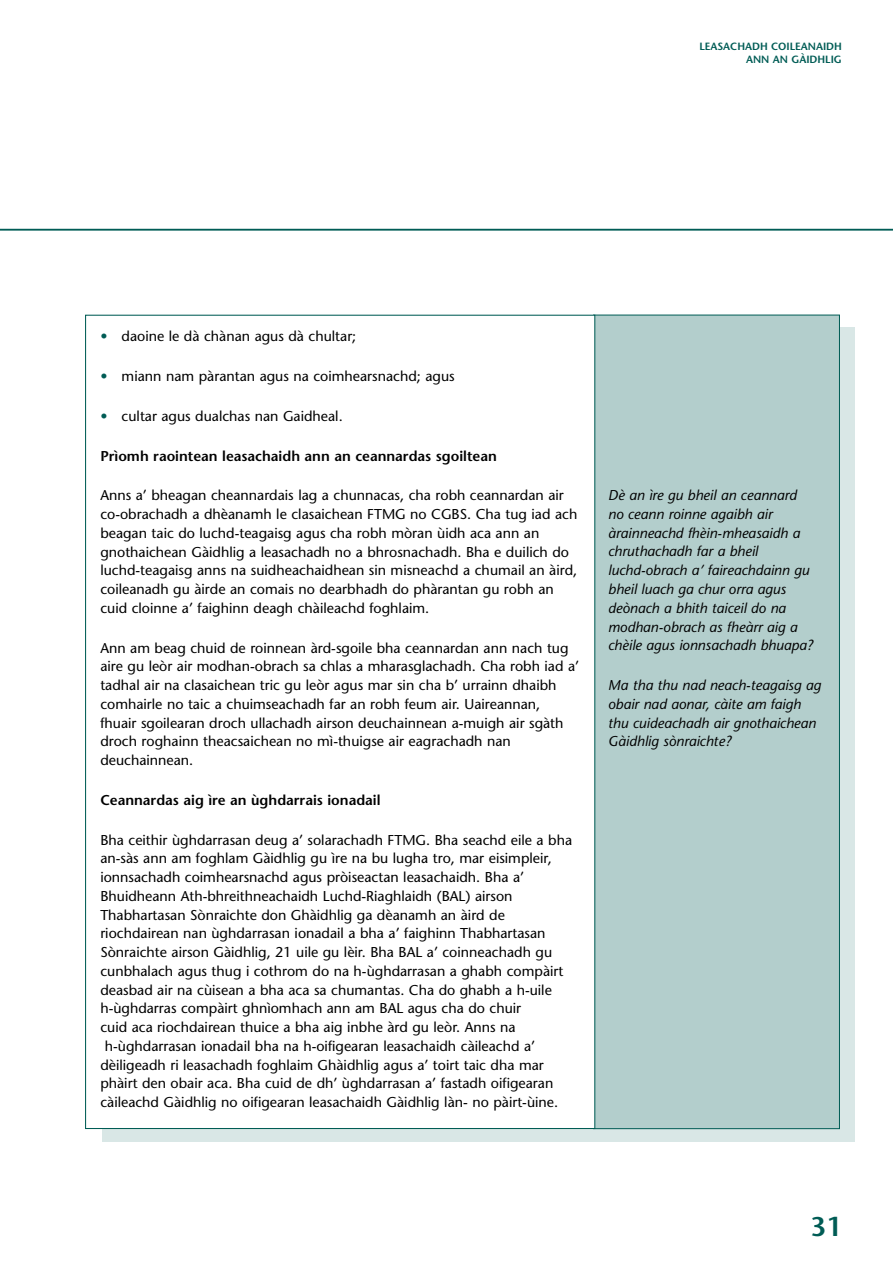
<style>
.page{position:relative;width:893px;height:1263px;background:#fff}
.page>*{position:absolute;margin:0;border:0;box-sizing:border-box;transform-origin:0 0}
.t1{font:600 27px "Stone Sans";color:#005c55}
.t2{font:14.25px/18.8px "Stone Sans";color:#000}
.t3{font:italic 14.25px/18.8px "Stone Sans";color:#000}
.t4{font:600 14.25px "Stone Sans";color:#000}
.t5{font:600 10.5px/12.6px "Stone Sans";color:#005c55;text-align:right}
.s1{color:#005c55}
</style>
<div class="page">
<div style="left:102px;top:327px;width:753px;height:815px;background:linear-gradient(to right,#d9e7e6,#d3e3e2)"></div>
<div style="left:594px;top:315px;width:245px;height:814px;background:#b3cecc"></div>
<div style="left:86px;top:315px;width:509px;height:813px;background:#fff"></div>
<hr style="left:0;top:229px;width:893px;height:1px;background:#005c55">
<p class="t5" style="left:699px;top:41px;width:144px">LEASACHADH COILEANAIDH<br>ANN AN GÀIDHLIG</p>
<p class="t2" style="left:100px;top:328px;width:258px"><span class="s1">•</span> daoine le dà chànan agus dà chultar;</p>
<p class="t2" style="left:100px;top:368px;width:356px"><span class="s1">•</span> miann nam pàrantan agus na coimhearsnachd; agus</p>
<p class="t2" style="left:100px;top:408px;width:244px"><span class="s1">•</span> cultar agus dualchas nan Gaidheal.</p>
<p class="t4" style="left:100px;top:450px;width:398px">Prìomh raointean leasachaidh ann an ceannardas sgoiltean</p>
<p class="t2" style="left:100px;top:487px;width:478px">Anns a’ bheagan cheannardais lag a chunnacas, cha robh ceannardan air co-obrachadh a dhèanamh le clasaichean FTMG no CGBS. Cha tug iad ach beagan taic do luchd-teagaisg agus cha robh mòran ùidh aca ann an gnothaichean Gàidhlig a leasachadh no a bhrosnachadh. Bha e duilich do luchd-teagaisg anns na suidheachaidhean sin misneachd a chumail an àird, coileanadh gu àirde an comais no dearbhadh do phàrantan gu robh an cuid cloinne a’ faighinn deagh chàileachd foghlaim.</p>
<p class="t2" style="left:100px;top:640px;width:480px">Ann am beag chuid de roinnean àrd-sgoile bha ceannardan ann nach tug aire gu leòr air modhan-obrach sa chlas a mharasglachadh. Cha robh iad a’ tadhal air na clasaichean tric gu leòr agus mar sin cha b’ urrainn dhaibh comhairle no taic a chuimseachadh far an robh feum air. Uaireannan, fhuair sgoilearan droch ullachadh airson deuchainnean a-muigh air sgàth droch roghainn theacsaichean no mì-thuigse air eagrachadh nan deuchainnean.</p>
<p class="t4" style="left:100px;top:794px;width:282px">Ceannardas aig ìre an ùghdarrais ionadail</p>
<p class="t2" style="left:100px;top:832px;width:473px">Bha ceithir ùghdarrasan deug a’ solarachadh FTMG. Bha seachd eile a bha</p>
<p class="t2" style="left:100px;top:850px;width:453px">an-sàs ann am foghlam Gàidhlig gu ìre na bu lugha tro, mar eisimpleir,</p>
<p class="t2" style="left:100px;top:869px;width:425px">ionnsachadh coimhearsnachd agus pròiseactan leasachaidh. Bha a’</p>
<p class="t2" style="left:100px;top:888px;width:414px">Bhuidheann Ath-bhreithneachaidh Luchd-Riaghlaidh (BAL) airson</p>
<p class="t2" style="left:100px;top:907px;width:406px">Thabhartasan Sònraichte don Ghàidhlig ga dèanamh an àird de</p>
<p class="t2" style="left:100px;top:925px;width:447px">riochdairean nan ùghdarrasan ionadail a bha a’ faighinn Thabhartasan</p>
<p class="t2" style="left:100px;top:944px;width:453px">Sònraichte airson Gàidhlig, 21 uile gu lèir. Bha BAL a’ coinneachadh gu</p>
<p class="t2" style="left:100px;top:963px;width:465px">cunbhalach agus thug i cothrom do na h-ùghdarrasan a ghabh compàirt</p>
<p class="t2" style="left:100px;top:982px;width:453px">deasbad air na cùisean a bha aca sa chumantas. Cha do ghabh a h-uile</p>
<p class="t2" style="left:100px;top:1000px;width:422px">h-ùghdarras compàirt ghnìomhach ann am BAL agus cha do chuir</p>
<p class="t2" style="left:100px;top:1019px;width:417px">cuid aca riochdairean thuice a bha aig inbhe àrd gu leòr. Anns na</p>
<p class="t2" style="left:105px;top:1038px;width:432px">h-ùghdarrasan ionadail bha na h-oifigearan leasachaidh càileachd a’</p>
<p class="t2" style="left:100px;top:1057px;width:445px">dèiligeadh ri leasachadh foghlaim Ghàidhlig agus a’ toirt taic dha mar</p>
<p class="t2" style="left:100px;top:1075px;width:454px">phàirt den obair aca. Bha cuid de dh’ ùghdarrasan a’ fastadh oifigearan</p>
<p class="t2" style="left:100px;top:1094px;width:459px">càileachd Gàidhlig no oifigearan leasachaidh Gàidhlig làn- no pàirt-ùine.</p>
<p class="t3" style="left:608px;top:487px;width:207px">Dè an ìre gu bheil an ceannard no ceann roinne agaibh air àrainneachd fhèin-mheasaidh a chruthachadh far a bheil luchd-obrach a’ faireachdainn gu bheil luach ga chur orra agus deònach a bhith taiceil do na modhan-obrach as fheàrr aig a chèile agus ionnsachadh bhuapa?</p>
<p class="t3" style="left:608px;top:677px;width:214px">Ma tha thu nad neach-teagaisg ag obair nad aonar, càite am faigh thu cuideachadh air gnothaichean<br>Gàidhlig sònraichte?</p>
<h1 class="t1" style="left:811px;top:1216px;width:32px">31</h1>
</div>
